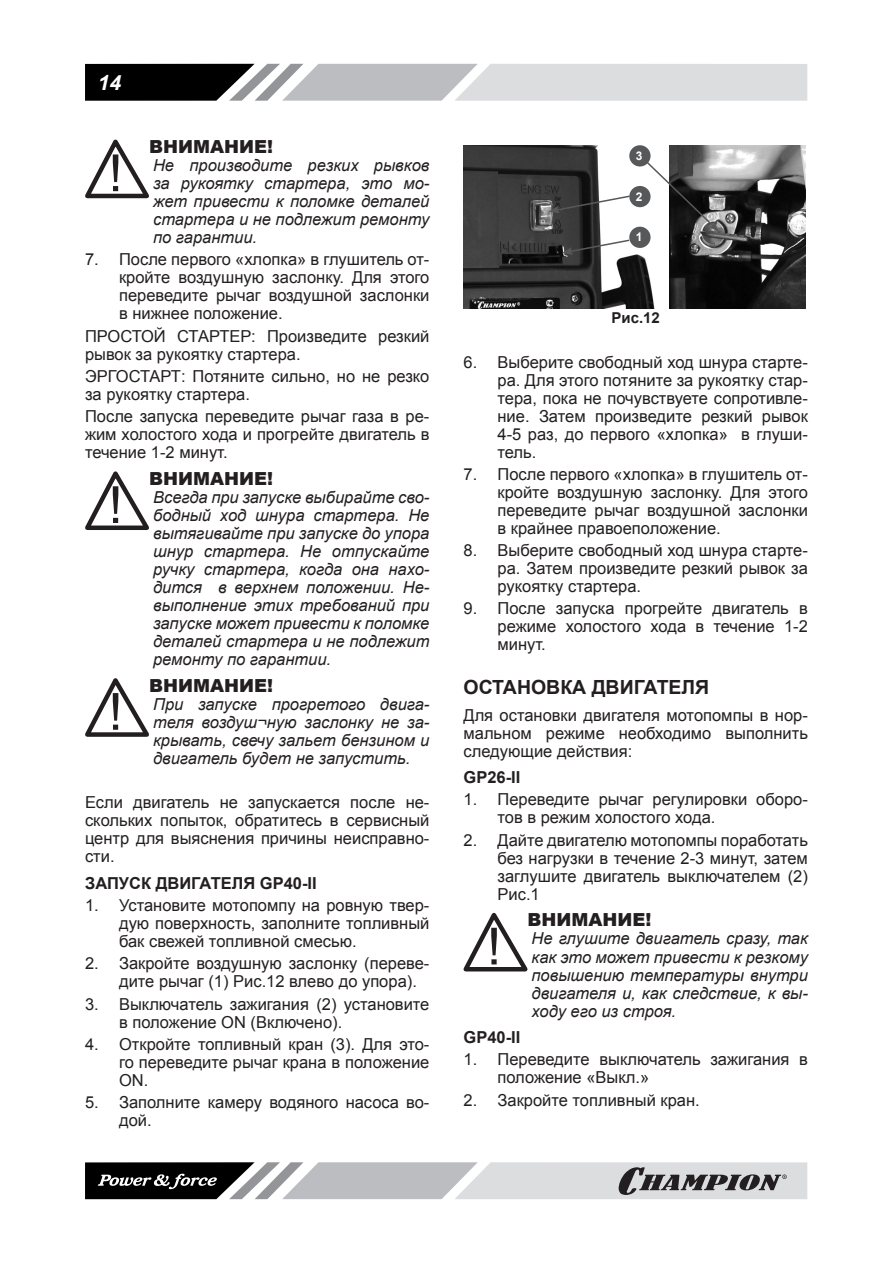
<style>
.page{position:relative;width:893px;height:1263px;background:#fff}
.page>*{position:absolute;margin:0;border:0;box-sizing:border-box;transform-origin:0 0}
.t1{font:italic 700 21px "Arial";color:#fff}
.Заголовок2{font:700 19.5px "Arial";color:#231f20}
.ВНИМАНИЕ{font:900 18px "Arial";color:#231f20}
.Текст_список{font:16.5px/18px "Arial";color:#231f20;text-align:justify}
.Внимание_текст{font:italic 16.5px/18px "Arial";color:#231f20;text-align:justify}
.Текст_основной{font:16.5px/18px "Arial";color:#231f20;text-align:justify}
.Заголовок3{font:700 16.5px "Arial";color:#231f20}
.РИСУНОК{font:700 15px "Arial";color:#231f20}
.t2{font:700 12px "Arial";color:#fff}
</style>
<div class="page">
<svg style="left:85px;top:64px;width:722px;height:37px;background:#a7a8aa"></svg>
<svg style="left:85px;top:1162px;width:722px;height:37px;background:#a1a2a3"></svg>
<svg style="left:85px;top:139px;width:64px;height:60px"></svg>
<svg style="left:85px;top:471px;width:64px;height:59px"></svg>
<svg style="left:85px;top:678px;width:64px;height:59px"></svg>
<img style="left:463px;top:145px;width:207px;height:163px">
<div style="left:629px;top:227px;width:22px;height:21px;background:#57585a;border-radius:50%"></div>
<div style="left:629px;top:186px;width:22px;height:21px;background:#57585a;border-radius:50%"></div>
<div style="left:629px;top:145px;width:22px;height:21px;background:#57585a;border-radius:50%"></div>
<img style="left:670px;top:145px;width:136px;height:163px">
<svg style="left:562px;top:238px;width:69px;height:17px"></svg>
<svg style="left:549px;top:194px;width:82px;height:19px"></svg>
<svg style="left:643px;top:158px;width:76px;height:74px"></svg>
<svg style="left:463px;top:912px;width:65px;height:60px"></svg>
<p class="t1" style="left:98px;top:68px;width:25px">14</p>
<p class="ВНИМАНИЕ" style="left:149px;top:134px;width:125px">ВНИМАНИЕ!</p>
<p class="Внимание_текст" style="left:153px;top:157px;width:278px">Не производите резких рывков за рукоятку стартера, это мо&shy;жет привести к поломке деталей стартера и не подлежит ремонту по гарантии.</p>
<p class="Текст_список" style="left:119px;top:251px;width:312px;text-indent:-34px">7. После первого «хлопка» в глушитель от&shy;кройте воздушную заслонку. Для этого переведите рычаг воздушной заслонки в нижнее положение.</p>
<p class="Текст_основной" style="left:85px;top:327px;width:346px">ПРОСТОЙ СТАРТЕР: Произведите резкий рывок за рукоятку стартера.</p>
<p class="Текст_основной" style="left:85px;top:367px;width:346px">ЭРГОСТАРТ: Потяните сильно, но не резко за рукоятку стартера.</p>
<p class="Текст_основной" style="left:85px;top:408px;width:346px">После запуска переведите рычаг газа в ре&shy;жим холостого хода и прогрейте двигатель в течение 1-2 минут.</p>
<p class="ВНИМАНИЕ" style="left:149px;top:465px;width:125px">ВНИМАНИЕ!</p>
<p class="Внимание_текст" style="left:153px;top:488px;width:278px">Всегда при запуске выбирайте сво&shy;бодный ход шнура стартера. Не вытягивайте при запуске до упора шнур стартера. Не отпускайте ручку стартера, когда она нахо&shy;дится в верхнем положении. Не&shy;выполнение этих требований при запуске может привести к поломке деталей стартера и не подлежит ремонту по гарантии.</p>
<p class="ВНИМАНИЕ" style="left:149px;top:672px;width:125px">ВНИМАНИЕ!</p>
<p class="Внимание_текст" style="left:153px;top:695px;width:278px">При запуске прогретого двига&shy;теля воздуш¬ную заслонку не за&shy;крывать, свечу зальет бензином и двигатель будет не запустить.</p>
<p class="Текст_основной" style="left:85px;top:794px;width:346px">Если двигатель не запускается после не&shy;скольких попыток, обратитесь в сервисный центр для выяснения причины неисправно&shy;сти.</p>
<p class="Заголовок3" style="left:85px;top:872px;width:233px">ЗАПУСК ДВИГАТЕЛЯ GP40-II</p>
<p class="Текст_список" style="left:119px;top:896px;width:312px;text-indent:-34px">1. Установите мотопомпу на ровную твер&shy;дую поверхность, заполните топливный бак свежей топливной смесью.</p>
<p class="Текст_список" style="left:119px;top:955px;width:312px;text-indent:-34px">2. Закройте воздушную заслонку (переве&shy;дите рычаг (1) Рис.12 влево до упора).</p>
<p class="Текст_список" style="left:119px;top:995px;width:312px;text-indent:-34px">3. Выключатель зажигания (2) установите в положение ON (Включено).</p>
<p class="Текст_список" style="left:119px;top:1035px;width:312px;text-indent:-34px">4. Откройте топливный кран (3). Для это&shy;го переведите рычаг крана в положение ON.</p>
<p class="Текст_список" style="left:119px;top:1093px;width:312px;text-indent:-34px">5. Заполните камеру водяного насоса во&shy;дой.</p>
<p class="t2" style="left:636px;top:148px;width:8px">3</p>
<p class="t2" style="left:636px;top:188px;width:8px">2</p>
<p class="t2" style="left:636px;top:229px;width:8px">1</p>
<p class="РИСУНОК" style="left:611px;top:308px;width:50px">Рис.12</p>
<p class="Текст_список" style="left:497px;top:353px;width:312px;text-indent:-34px">6. Выберите свободный ход шнура старте&shy;ра. Для этого потяните за рукоятку стар&shy;тера, пока не почувствуете сопротивле&shy;ние. Затем произведите резкий рывок 4-5 раз, до первого «хлопка» в глуши&shy;тель.</p>
<p class="Текст_список" style="left:497px;top:465px;width:312px;text-indent:-34px">7. После первого «хлопка» в глушитель от&shy;кройте воздушную заслонку. Для этого переведите рычаг воздушной заслонки в крайнее правоеположение.</p>
<p class="Текст_список" style="left:497px;top:541px;width:312px;text-indent:-34px">8. Выберите свободный ход шнура старте&shy;ра. Затем произведите резкий рывок за рукоятку стартера.</p>
<p class="Текст_список" style="left:497px;top:600px;width:312px;text-indent:-34px">9. После запуска прогрейте двигатель в режиме холостого хода в течение 1-2 минут.</p>
<p class="Заголовок2" style="left:463px;top:674px;width:247px">ОСТАНОВКА ДВИГАТЕЛЯ</p>
<p class="Текст_основной" style="left:463px;top:706px;width:346px">Для остановки двигателя мотопомпы в нор&shy;мальном режиме необходимо выполнить следующие действия:</p>
<p class="Заголовок3" style="left:463px;top:766px;width:58px">GP26-II</p>
<p class="Текст_список" style="left:497px;top:791px;width:312px;text-indent:-34px">1. Переведите рычаг регулировки оборо&shy;тов в режим холостого хода.</p>
<p class="Текст_список" style="left:497px;top:831px;width:312px;text-indent:-34px">2. Дайте двигателю мотопомпы поработать без нагрузки в течение 2-3 минут, затем заглушите двигатель выключателем (2)<br>Рис.1</p>
<p class="ВНИМАНИЕ" style="left:528px;top:907px;width:125px">ВНИМАНИЕ!</p>
<p class="Внимание_текст" style="left:531px;top:930px;width:278px">Не глушите двигатель сразу, так как это может привести к резкому повышению температуры внутри двигателя и, как следствие, к вы&shy;ходу его из строя.</p>
<p class="Заголовок3" style="left:463px;top:1026px;width:58px">GP40-II</p>
<p class="Текст_список" style="left:497px;top:1051px;width:312px;text-indent:-34px">1. Переведите выключатель зажигания в положение «Выкл.»</p>
<p class="Текст_список" style="left:463px;top:1091px;width:238px">2. Закройте топливный кран.</p>
</div>
